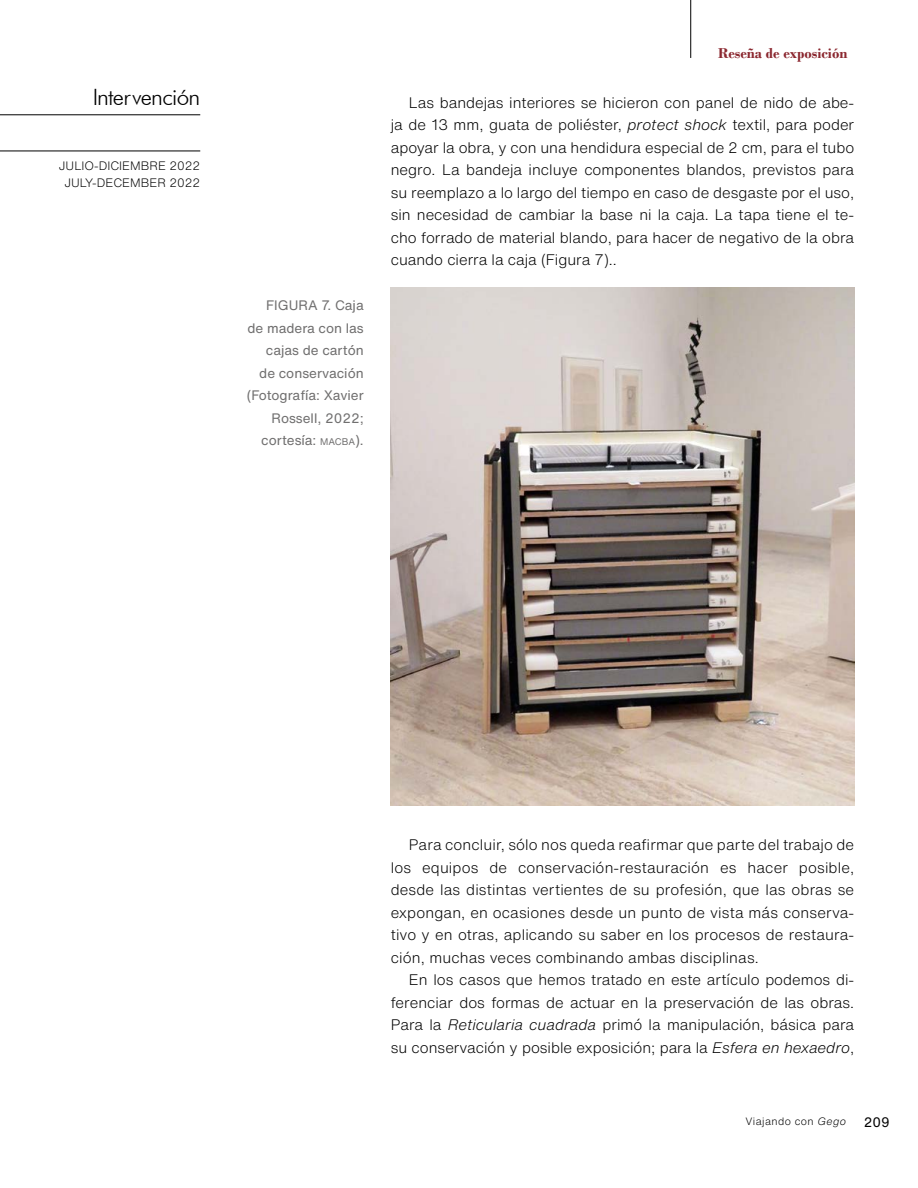
<style>
.page{position:relative;width:918px;height:1188px;background:#fff}
.page>*{position:absolute;margin:0;border:0;box-sizing:border-box;transform-origin:0 0}
.t1{font:300 22.5px "Futura BT";letter-spacing:-.03em;color:#000}
.t2{font:300 15px/22.5px "Helvetica Now Text";color:#000;text-align:justify}
.t3{font:15px/22.5px "Helvetica Now Text Light 2";color:#000;text-align:justify}
.t4{font:700 15px "Bodoni";color:#8b2830}
.t5{font:13.5px/22.5px "Helvetica Now Text";color:#706f6f;text-align:right}
.t6{font:13.5px "Helvetica Now Text";color:#000}
.t7{font:12px/16.5px "Helvetica Now Text Light 2";color:#000;text-align:center}
.t8{font:10.5px "Helvetica Now Text Light 2";letter-spacing:.04em;color:#000}
.s1{font-size:9.45px}
.s2{font-style:inherit}
.s3{font-family:"Helvetica Now Text";font-weight:300;font-style:italic}
.s4{font-family:"Helvetica Now Text Light 2";font-weight:400}
.s5{font-style:italic}
.s6{font-family:"Helvetica Now Text Light Italic 2"}
</style>
<div class="page">
<hr style="left:690px;top:0;width:1px;height:58px;background:#000">
<hr style="left:0;top:115px;width:200px;height:1px;background:#000">
<hr style="left:0;top:151px;width:200px;height:1px;background:#000">
<img style="left:391px;top:288px;width:463px;height:517px">
<h1 class="t1" style="left:93px;top:83px;width:109px">Intervención</h1>
<p class="t7" style="left:59px;top:157px;width:143px">JULIO-DICIEMBRE 2022<br>JULY-DECEMBER 2022</p>
<p class="t5" style="left:247px;top:294px;width:118px">FIGURA 7. Caja<br>de madera con las cajas de cartón de conservación (Fotografía: Xavier<br>Rossell, 2022; cortesía: <span class="s1">MACBA</span><span class="s2">)</span>.</p>
<p class="t4" style="left:718px;top:44px;width:131px">Reseña de exposición</p>
<p class="t3" style="left:391px;top:90px;width:465px;text-indent:18px">Las bandejas interiores se hicieron con panel de nido de abe&shy;ja de 13 mm, guata de poliéster, <span class="s3">protect shock</span> textil, para poder apoyar la obra, y con una hendidura especial de 2 cm, para el tubo negro. La bandeja incluye componentes blandos, previstos para</p>
<p class="t2" style="left:391px;top:180px;width:465px">su reemplazo a lo largo del tiempo en caso de desgaste por el uso,</p>
<p class="t3" style="left:391px;top:203px;width:465px">sin necesidad de cambiar la base ni la caja. La tapa tiene el te-</p>
<p class="t2" style="left:391px;top:225px;width:465px">cho forrado de material blando, para hacer de negativo de la obra</p>
<p class="t3" style="left:391px;top:248px;width:228px">cuando cierra la caja (Figura 7)..</p>
<p class="t2" style="left:391px;top:833px;width:465px;text-indent:18px">Para concluir, sólo nos queda reafirmar que parte del trabajo de los equipos de conservación-restauración es hacer posible, desde las distintas vertientes de su profesión, que las obras se expongan, en ocasiones desde un punto de vista más conserva<span class="s4">-</span></p>
<p class="t3" style="left:391px;top:923px;width:465px">tivo y en otras, aplicando su saber en los procesos de restaura&shy;ción, muchas veces combinando ambas disciplinas.</p>
<p class="t2" style="left:391px;top:968px;width:465px;text-indent:18px">En los casos que hemos tratado en este artículo podemos di&shy;ferenciar dos formas de actuar en la preservación de las obras.<br><span class="s4">Para la</span> <span class="s5">Reticularia cuadrada</span> primó la manipulación, básica para</p>
<p class="t3" style="left:391px;top:1035px;width:465px">su conservación y posible exposición; para la <span class="s3">Esfera en hexaedro</span>,</p>
<p class="t8" style="left:745px;top:1114px;width:102px">Viajando con <span class="s6">Gego</span></p>
<p class="t6" style="left:864px;top:1112px;width:27px">209</p>
</div>
